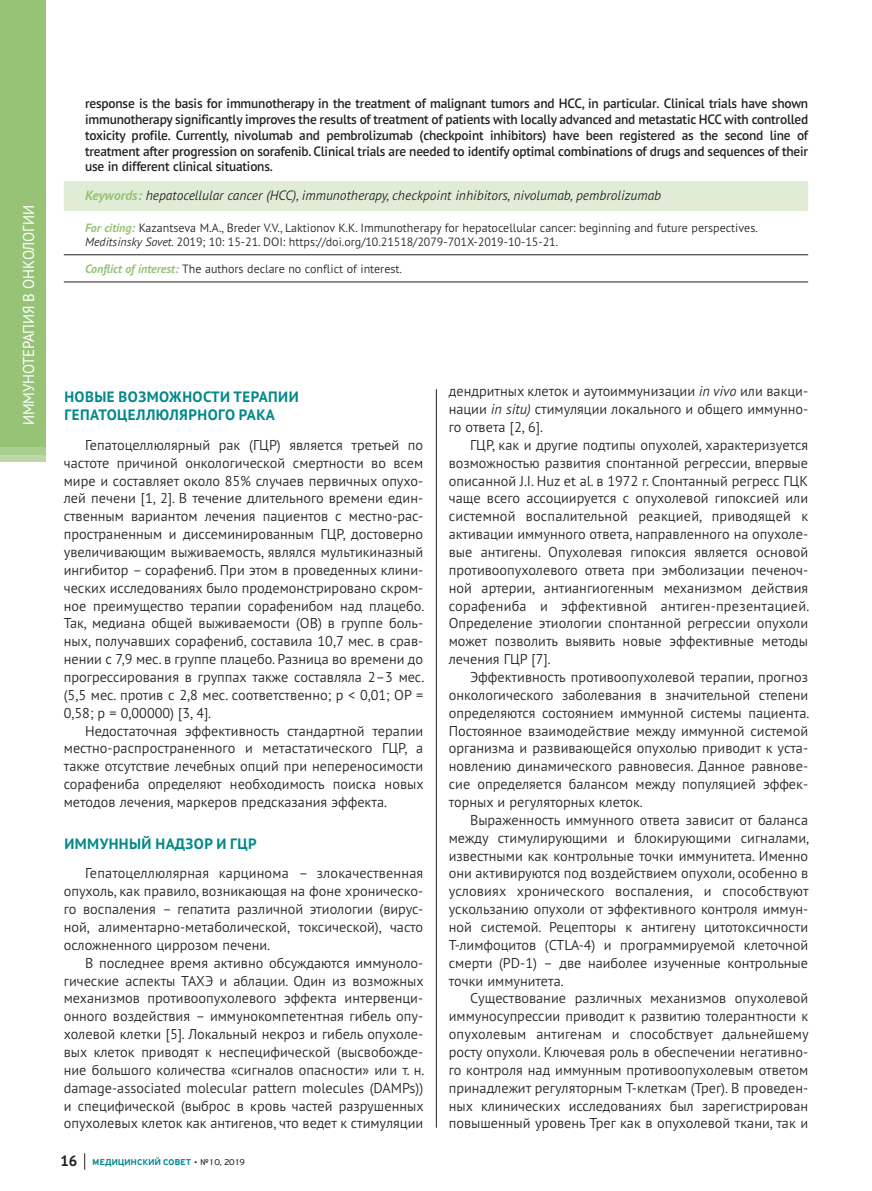
<style>
.page{position:relative;width:872px;height:1191px;background:#fff}
.page>*{position:absolute;margin:0;border:0;box-sizing:border-box;transform-origin:0 0}
.t1{font:15.75px "PT Sans Pro";letter-spacing:-.01em;color:#fff;scale:.94 1}
.t2{font:700 15px/17.9px "PT Sans Pro";letter-spacing:.03em;color:#00888a}
.t3{font:300 14.25px/17.9px "PT Sans Pro";color:#231f20;text-align:justify}
.t4{font:600 13.5px/15.8px "PT Sans Pro";letter-spacing:-.015em;color:#231f20;text-align:justify}
.t5{font:italic 300 13.5px "PT Sans Pro";color:#231f20}
.t6{font:300 12px/14.4px "PT Sans Pro";color:#231f20}
.t7{font:500 9px "PF Highway Sans Pro";letter-spacing:.03em;color:#00888a}
.s1{font-weight:700;color:#96c376}
.s2{font-weight:700;font-style:italic;color:#96c376}
.s3{font-style:italic}
.s4{font-family:"PT Sans Pro";font-weight:700;font-size:15px;color:#231f20}
.s5{font-weight:400;color:#231f20}
</style>
<div class="page">
<svg style="left:84px;top:1153px;width:1px;height:16px"></svg>
<div style="left:0;top:0;width:46px;height:446px;background:#96c376"></div>
<div style="left:64px;top:181px;width:744px;height:30px;background:#e1ecd7"></div>
<hr style="left:64px;top:254px;width:744px;height:1px;background:#231f20">
<hr style="left:64px;top:282px;width:744px;height:1px;background:#231f20">
<hr style="left:436px;top:389px;width:1px;height:738px;background:#231f20">
<p class="t1" style="left:23px;top:425px;width:236px;rotate:-90deg">ИММУНОТЕРАПИЯ В ОНКОЛОГИИ</p>
<p class="t4" style="left:85px;top:97px;width:724px">response is the basis for immunotherapy in the treatment of malignant tumors and HCC, in particular. Сlinical trials have shown immunotherapy significantly improves the results of treatment of patients with locally advanced and metastatic HCC with controlled toxicity profile. Currently, nivolumab and pembrolizumab (сheckpoint inhibitors) have been registered as the second line of treatment after progression on sorafenib. Clinical trials are needed to identify optimal combinations of drugs and sequences of their use in different clinical situations.</p>
<p class="t5" style="left:85px;top:191px;width:578px"><span class="s1">Keywords:</span> hepatocellular cancer (НСС), immunotherapy, сheckpoint inhibitors, nivolumab, pembrolizumab</p>
<p class="t6" style="left:85px;top:222px;width:674px"><span class="s2">For citing:</span> Kazantseva M.A., Breder V.V., Laktionov K.K. Immunotherapy for hepatocellular cancer: beginning and future perspectives.<br><span class="s3">Meditsinsky Sovet.</span> 2019; 10: 15-21. DOI: https://doi.org/10.21518/2079-701X-2019-10-15-21.</p>
<p class="t6" style="left:85px;top:263px;width:318px"><span class="s2">Conflict of interest:</span> The authors declare no conflict of interest.</p>
<p class="t2" style="left:64px;top:390px;width:236px">НОВЫЕ ВОЗМОЖНОСТИ ТЕРАПИИ<br>ГЕПАТОЦЕЛЛЮЛЯРНОГО РАКА</p>
<p class="t3" style="left:64px;top:437px;width:362px;text-indent:21px">Гепатоцеллюлярный рак (ГЦР) является третьей по частоте причиной онкологической смертности во всем мире и составляет около 85% случаев первичных опухо&shy;лей печени [1, 2]. В течение длительного времени един&shy;ственным вариантом лечения пациентов с местно-рас&shy;пространенным и диссеминированным ГЦР, достоверно увеличивающим выживаемость, являлся мультикиназный ингибитор – сорафениб. При этом в проведенных клини&shy;ческих исследованиях было продемонстрировано скром&shy;ное преимущество терапии сорафенибом над плацебо.<br>Так, медиана общей выживаемости (ОВ) в группе боль&shy;ных, получавших сорафениб, составила 10,7 мес. в срав&shy;нении с 7,9 мес. в группе плацебо. Разница во времени до прогрессирования в группах также составляла 2–3 мес. (5,5 мес. против с 2,8 мес. соответственно; p &lt; 0,01; ОР = 0,58; р = 0,00000) [3, 4].</p>
<p class="t3" style="left:64px;top:723px;width:361px;text-indent:21px">Недостаточная эффективность стандартной терапии местно-распространенного и метастатического ГЦР, а также отсутствие лечебных опций при непереносимости сорафениба определяют необходимость поиска новых методов лечения, маркеров предсказания эффекта.</p>
<p class="t2" style="left:64px;top:836px;width:194px">ИММУННЫЙ НАДЗОР И ГЦР</p>
<p class="t3" style="left:64px;top:866px;width:361px;text-indent:21px">Гепатоцеллюлярная карцинома – злокачественная опухоль, как правило, возникающая на фоне хроническо&shy;го воспаления – гепатита различной этиологии (вирус&shy;ной, алиментарно-метаболической, токсической), часто осложненного циррозом печени.</p>
<p class="t3" style="left:64px;top:955px;width:362px;text-indent:21px">В последнее время активно обсуждаются иммуноло&shy;гические аспекты ТАХЭ и аблации. Один из возможных механизмов противоопухолевого эффекта интервенци&shy;онного воздействия – иммунокомпетентная гибель опу&shy;холевой клетки [5]. Локальный некроз и гибель опухоле&shy;вых клеток приводят к неспецифической (высвобожде&shy;ние большого количества «сигналов опасности» или т. н. damage-associated molecular pattern molecules (DAMPs)) и специфической (выброс в кровь частей разрушенных опухолевых клеток как антигенов, что ведет к стимуляции</p>
<p class="t7" style="left:61px;top:1157px;width:186px"><span class="s4">16</span> МЕДИЦИНСКИЙ СОВЕТ <span class="s5">• №10, 2019</span></p>
<p class="t3" style="left:449px;top:384px;width:361px">дендритных клеток и аутоиммунизации <span class="s3">in vivo</span> или вакци&shy;нации <span class="s3">in situ)</span> стимуляции локального и общего иммунно&shy;го ответа [2, 6].</p>
<p class="t3" style="left:449px;top:437px;width:362px;text-indent:21px">ГЦР, как и другие подтипы опухолей, характеризуется возможностью развития спонтанной регрессии, впервые описанной J.I. Huz et al. в 1972 г. Спонтанный регресс ГЦК чаще всего ассоциируется с опухолевой гипоксией или системной воспалительной реакцией, приводящей к активации иммунного ответа, направленного на опухоле&shy;вые антигены. Опухолевая гипоксия является основой противоопухолевого ответа при эмболизации печеноч&shy;ной артерии, антиангиогенным механизмом действия сорафениба и эффективной антиген-презентацией.<br>Определение этиологии спонтанной регрессии опухоли может позволить выявить новые эффективные методы лечения ГЦР [7].</p>
<p class="t3" style="left:449px;top:669px;width:362px;text-indent:21px">Эффективность противоопухолевой терапии, прогноз онкологического заболевания в значительной степени определяются состоянием иммунной системы пациента.<br>Постоянное взаимодействие между иммунной системой организма и развивающейся опухолью приводит к уста&shy;новлению динамического равновесия. Данное равнове&shy;сие определяется балансом между популяцией эффек&shy;торных и регуляторных клеток.</p>
<p class="t3" style="left:449px;top:812px;width:362px;text-indent:21px">Выраженность иммунного ответа зависит от баланса между стимулирующими и блокирующими сигналами, известными как контрольные точки иммунитета. Именно они активируются под воздействием опухоли, особенно в условиях хронического воспаления, и способствуют ускользанию опухоли от эффективного контроля иммун&shy;ной системой. Рецепторы к антигену цитотоксичности Т-лимфоцитов (CTLA-4) и программируемой клеточной смерти (PD-1) – две наиболее изученные контрольные точки иммунитета.</p>
<p class="t3" style="left:449px;top:991px;width:361px;text-indent:21px">Существование различных механизмов опухолевой иммуносупрессии приводит к развитию толерантности к опухолевым антигенам и способствует дальнейшему росту опухоли. Ключевая роль в обеспечении негативно&shy;го контроля над иммунным противоопухолевым ответом принадлежит регуляторным Т-клеткам (Трег). В проведен&shy;ных клинических исследованиях был зарегистрирован повышенный уровень Трег как в опухолевой ткани, так и</p>
</div>
